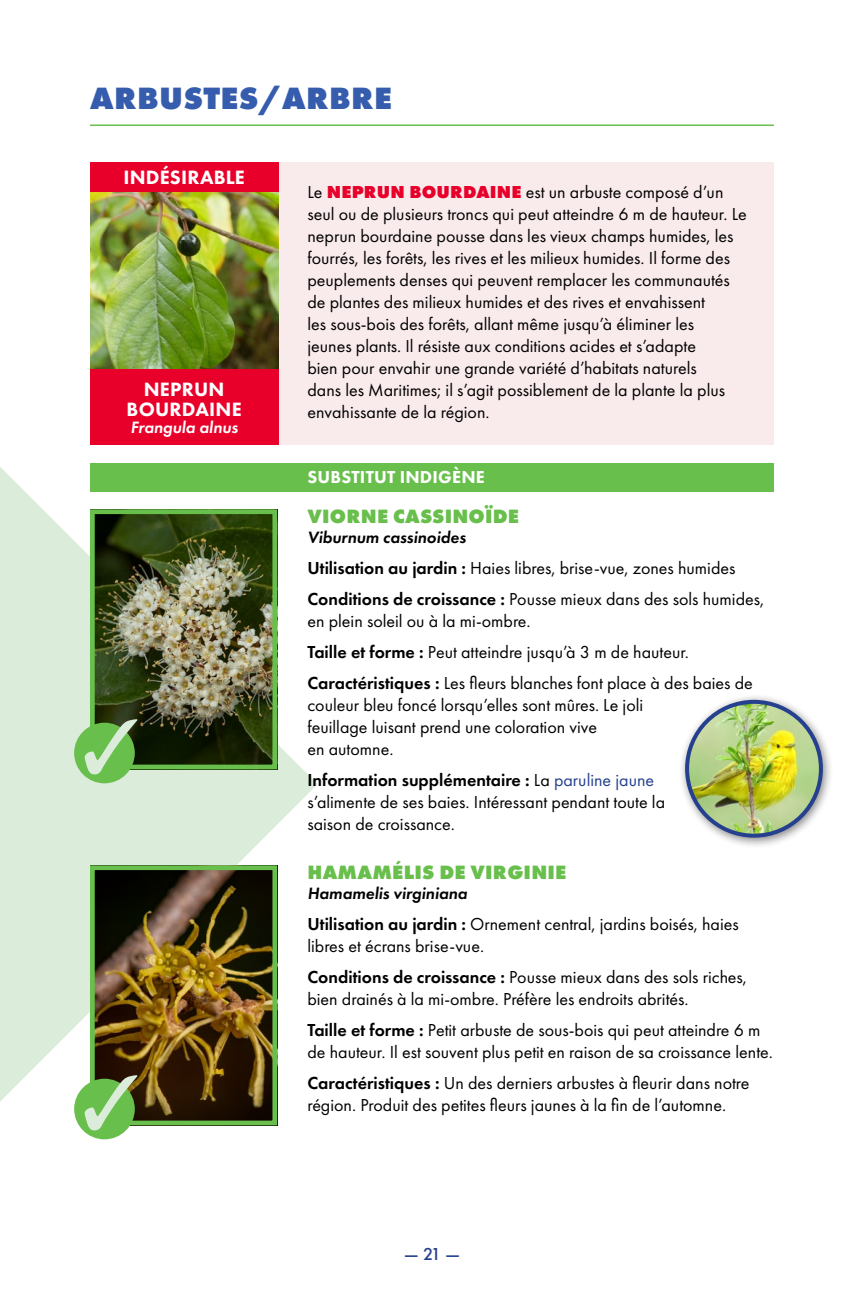
<style>
.page{position:relative;width:864px;height:1296px;background:#fff}
.page>*{position:absolute;margin:0;border:0;box-sizing:border-box;transform-origin:0 0}
.t1{font:800 32px "Futura PT";letter-spacing:.01em;color:#355cad}
.t2{font:800 20px "Futura PT";letter-spacing:.01em;color:#68bf4b}
.t3{font:800 20px/20px "Futura PT";letter-spacing:.01em;color:#fff;text-align:center}
.t4{font:18px/22px "Futura PT";color:#000}
.t5{font:800 18px "Futura PT";letter-spacing:.01em;color:#fff}
.t6{font:500 18px "Futura PT";color:#25408f}
.t7{font:italic 600 17px "Futura PT";color:#000}
.t8{font:italic 600 17px "Futura PT";color:#fff}
.s1{font-weight:800;color:#e8002a}
.s2{font-weight:600}
.s3{color:#25408f}
</style>
<div class="page">
<svg style="left:0;top:467px;width:318px;height:673px;fill:#dbecda"></svg>
<hr style="left:90px;top:124px;width:684px;height:2px;background:#68bf4b">
<div style="left:90px;top:162px;width:684px;height:283px;background:#f9eaec"></div>
<div style="left:90px;top:463px;width:684px;height:28px;background:#68bf4b"></div>
<img style="left:96px;top:515px;width:175px;height:248px">
<div style="left:90px;top:509px;width:187px;height:260px;border:5px solid #68bf4b"></div>
<div style="left:74px;top:723px;width:61px;height:60px;background:#68bf4b;border-radius:50%"></div>
<svg style="left:85px;top:719px;width:53px;height:55px"></svg>
<img style="left:96px;top:871px;width:175px;height:248px">
<div style="left:90px;top:865px;width:187px;height:260px;border:5px solid #68bf4b"></div>
<div style="left:74px;top:1079px;width:61px;height:60px;background:#68bf4b;border-radius:50%"></div>
<svg style="left:85px;top:1075px;width:53px;height:55px"></svg>
<img style="left:90px;top:191px;width:188px;height:178px">
<div style="left:90px;top:162px;width:188px;height:29px;background:#e8002a"></div>
<div style="left:90px;top:369px;width:188px;height:76px;background:#e8002a"></div>
<div style="left:678px;top:693px;width:157px;height:156px;background:#000;opacity:.5"></div>
<img style="left:687px;top:702px;width:134px;height:134px;border-radius:67px">
<div style="left:685px;top:700px;width:138px;height:138px;border:4px solid #25408f;border-radius:50%"></div>
<h1 class="t1" style="left:90px;top:78px;width:304px">ARBUSTES/ARBRE</h1>
<p class="t3" style="left:123px;top:167px;width:123px">INDÉSIRABLE</p>
<p class="t3" style="left:127px;top:379px;width:117px">NEPRUN<br>BOURDAINE</p>
<p class="t8" style="left:130px;top:417px;width:109px">Frangula alnus</p>
<p class="t4" style="left:307px;top:181px;width:441px">Le <span class="s1">NEPRUN BOURDAINE</span> est un arbuste composé d’un seul ou de plusieurs troncs qui peut atteindre 6 m de hauteur. Le neprun bourdaine pousse dans les vieux champs humides, les fourrés, les forêts, les rives et les milieux humides. Il forme des peuplements denses qui peuvent remplacer les communautés de plantes des milieux humides et des rives et envahissent<br>les sous-bois des forêts, allant même jusqu’à éliminer les<br>jeunes plants. Il résiste aux conditions acides et s’adapte<br>bien pour envahir une grande variété d’habitats naturels<br>dans les Maritimes; il s’agit possiblement de la plante la plus envahissante de la région.</p>
<p class="t5" style="left:308px;top:465px;width:179px">SUBSTITUT INDIGÈNE</p>
<p class="t2" style="left:308px;top:503px;width:213px">VIORNE CASSINOÏDE</p>
<p class="t7" style="left:307px;top:526px;width:160px">Viburnum cassinoides</p>
<p class="t4" style="left:307px;top:552px;width:458px;line-height:31px"><span class="s2">Utilisation au jardin :</span> Haies libres, brise-vue, zones humides<br><span class="s2">Conditions de croissance :</span> Pousse mieux dans des sols humides,</p>
<p class="t4" style="left:307px;top:605px;width:447px;line-height:31px">en plein soleil ou à la mi-ombre.<br><span class="s2">Taille et forme :</span> Peut atteindre jusqu’à 3 m de hauteur.<br><span class="s2">Caractéristiques :</span> Les fleurs blanches font place à des baies de</p>
<p class="t4" style="left:307px;top:694px;width:337px">couleur bleu foncé lorsqu’elles sont mûres. Le joli feuillage luisant prend une coloration vive<br>en automne.</p>
<p class="t4" style="left:307px;top:769px;width:359px"><span class="s2">Information supplémentaire :</span> La <span class="s3">paruline jaune </span>s’alimente de ses baies. Intéressant pendant toute la saison de croissance.</p>
<p class="t2" style="left:308px;top:859px;width:260px">HAMAMÉLIS DE VIRGINIE</p>
<p class="t7" style="left:307px;top:882px;width:161px">Hamamelis virginiana</p>
<p class="t4" style="left:307px;top:913px;width:433px"><span class="s2">Utilisation au jardin :</span> Ornement central, jardins boisés, haies libres et écrans brise-vue.</p>
<p class="t4" style="left:307px;top:966px;width:441px"><span class="s2">Conditions de croissance :</span> Pousse mieux dans des sols riches, bien drainés à la mi-ombre. Préfère les endroits abrités.</p>
<p class="t4" style="left:307px;top:1019px;width:467px"><span class="s2">Taille et forme :</span> Petit arbuste de sous-bois qui peut atteindre 6 m de hauteur. Il est souvent plus petit en raison de sa croissance lente.</p>
<p class="t4" style="left:307px;top:1072px;width:444px"><span class="s2">Caractéristiques :</span> Un des derniers arbustes à fleurir dans notre région. Produit des petites fleurs jaunes à la fin de l’automne.</p>
<p class="t6" style="left:404px;top:1243px;width:58px">— 21 —</p>
</div>
